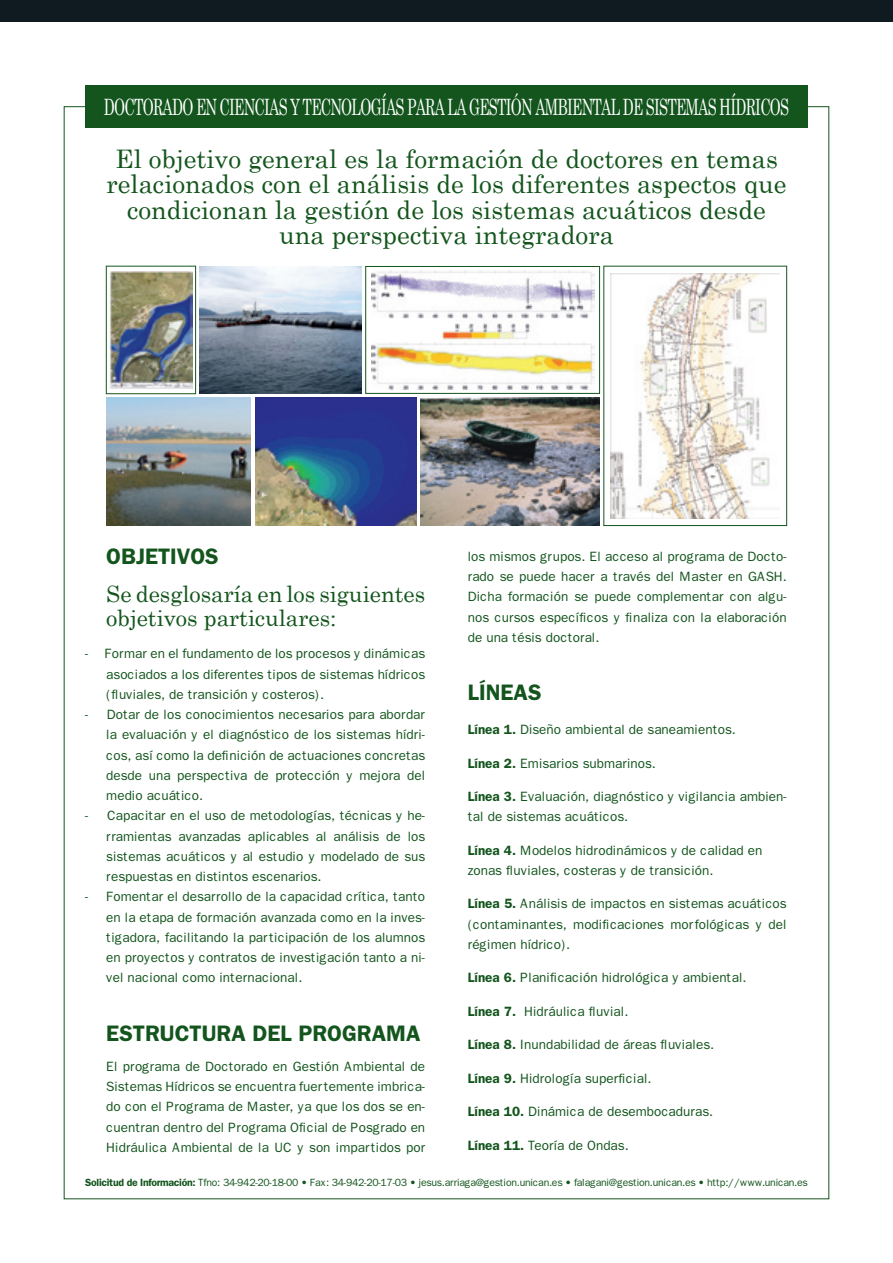
<style>
.page{position:relative;width:893px;height:1263px;background:#fff}
.page>*{position:absolute;margin:0;border:0;box-sizing:border-box;transform-origin:0 0}
.t1{font:25.5px/25.5px "Century Schoolbook";letter-spacing:.005em;color:#13551d;text-align:center}
.t2{font:22.5px "Century Schoolbook";letter-spacing:-.05em;color:#fff;scale:.63 1}
.t3{font:22.5px/24px "Century Schoolbook";color:#13551d}
.t4{font:600 22.5px "Franklin Gothic";color:#13551d}
.t5{font:13.5px/20.2px "Franklin Gothic";color:#13551d;text-align:justify}
.t6{font:10.5px "Franklin Gothic";letter-spacing:-.025em;color:#13551d}
.s1{font-weight:600}
</style>
<div class="page">
<div style="left:0;top:0;width:893px;height:21px;background:#101a21"></div>
<div style="left:85px;top:85px;width:723px;height:43px;background:#13551d"></div>
<img style="left:200px;top:266px;width:161px;height:128px">
<img style="left:372px;top:271px;width:223px;height:118px">
<div style="left:365px;top:266px;width:235px;height:128px;border:1px solid #13551d"></div>
<img style="left:421px;top:398px;width:179px;height:127px">
<img style="left:611px;top:273px;width:169px;height:245px">
<div style="left:603px;top:266px;width:184px;height:260px;border:1px solid #13551d"></div>
<img style="left:109px;top:271px;width:84px;height:118px">
<div style="left:106px;top:266px;width:90px;height:128px;border:1px solid #13551d"></div>
<img style="left:106px;top:398px;width:145px;height:127px">
<img style="left:255px;top:398px;width:162px;height:127px">
<p class="t2" style="left:104px;top:93px;width:17px">DOCTOR</p>
<p class="t2" style="left:163px;top:93px;width:105px">ADOENCIENCI</p>
<p class="t2" style="left:269px;top:93px;width:70px">AS Y TECNOLOG</p>
<p class="t2" style="left:381px;top:93px;width:154px">ÍAS PARA LA GESTI</p>
<p class="t2" style="left:511px;top:93px;width:70px">ÓN AMBIENT</p>
<p class="t2" style="left:601px;top:93px;width:86px">ALDE SISTEM</p>
<p class="t2" style="left:698px;top:93px;width:74px">AS HÍDRICOS</p>
<p class="t1" style="left:106px;top:145px;width:682px">El objetivo general es la formación de doctores en temas relacionados con el análisis de los diferentes aspectos que condicionan la gestión de los sistemas acuáticos desde una perspectiva integradora</p>
<p class="t4" style="left:106px;top:543px;width:114px">OBJETIVOS</p>
<p class="t5" style="left:468px;top:546px;width:320px">los mismos grupos. El acceso al programa de Docto&shy;rado se puede hacer a través del Master en GASH.<br>Dicha formación se puede complementar con algu&shy;nos cursos específicos y finaliza con la elaboración de una tésis doctoral.</p>
<p class="t3" style="left:106px;top:582px;width:320px">Se desglosaría en los siguientes objetivos particulares:</p>
<p class="t5" style="left:106px;top:644px;width:320px;text-indent:-21px">- Formar en el fundamento de los procesos y dinámicas asociados a los diferentes tipos de sistemas hídricos (fluviales, de transición y costeros).</p>
<p class="t5" style="left:106px;top:704px;width:320px;text-indent:-21px">- Dotar de los conocimientos necesarios para abordar la evaluación y el diagnóstico de los sistemas hídri&shy;cos, así como la definición de actuaciones concretas desde una perspectiva de protección y mejora del medio acuático.</p>
<p class="t5" style="left:106px;top:806px;width:320px;text-indent:-21px">- Capacitar en el uso de metodologías, técnicas y he&shy;rramientas avanzadas aplicables al análisis de los sistemas acuáticos y al estudio y modelado de sus respuestas en distintos escenarios.</p>
<p class="t5" style="left:106px;top:887px;width:320px;text-indent:-21px">- Fomentar el desarrollo de la capacidad crítica, tanto en la etapa de formación avanzada como en la inves&shy;tigadora, facilitando la participación de los alumnos en proyectos y contratos de investigación tanto a ni&shy;vel nacional como internacional.</p>
<p class="t4" style="left:106px;top:1020px;width:316px">ESTRUCTURA DEL PROGRAMA</p>
<p class="t5" style="left:106px;top:1056px;width:320px">El programa de Doctorado en Gestión Ambiental de Sistemas Hídricos se encuentra fuertemente imbrica&shy;do con el Programa de Master, ya que los dos se en&shy;cuentran dentro del Programa Oficial de Posgrado en Hidráulica Ambiental de la UC y son impartidos por</p>
<p class="t4" style="left:468px;top:679px;width:75px">LÍNEAS</p>
<p class="t5" style="left:468px;top:719px;width:270px"><span class="s1">Línea 1.</span> Diseño ambiental de saneamientos.</p>
<p class="t5" style="left:468px;top:753px;width:190px"><span class="s1">Línea 2.</span> Emisarios submarinos.</p>
<p class="t5" style="left:468px;top:786px;width:320px"><span class="s1">Línea 3.</span> Evaluación, diagnóstico y vigilancia ambien&shy;tal de sistemas acuáticos.</p>
<p class="t5" style="left:468px;top:840px;width:296px"><span class="s1">Línea 4.</span> Modelos hidrodinámicos y de calidad en</p>
<p class="t5" style="left:468px;top:860px;width:247px">zonas fluviales, costeras y de transición.</p>
<p class="t5" style="left:468px;top:894px;width:320px"><span class="s1">Línea 5.</span> Análisis de impactos en sistemas acuáticos (contaminantes, modificaciones morfológicas y del régimen hídrico).</p>
<p class="t5" style="left:468px;top:968px;width:280px"><span class="s1">Línea 6.</span> Planificación hidrológica y ambiental.</p>
<p class="t5" style="left:468px;top:1001px;width:162px"><span class="s1">Línea 7.</span> Hidráulica fluvial.</p>
<p class="t5" style="left:468px;top:1035px;width:248px"><span class="s1">Línea 8.</span> Inundabilidad de áreas fluviales.</p>
<p class="t5" style="left:468px;top:1068px;width:185px"><span class="s1">Línea 9.</span> Hidrología superficial.</p>
<p class="t5" style="left:468px;top:1101px;width:247px"><span class="s1">Línea 10.</span> Dinámica de desembocaduras.</p>
<p class="t5" style="left:468px;top:1135px;width:162px"><span class="s1">Línea 11.</span> Teoría de Ondas.</p>
<p class="t6" style="left:85px;top:1176px;width:724px"><span class="s1">Solicitud de Información:</span> Tfno: 34-942-20-18-00 • Fax: 34-942-20-17-03 • jesus.arriaga@gestion.unican.es • falagani@gestion.unican.es • http://www.unican.es</p>
</div>
